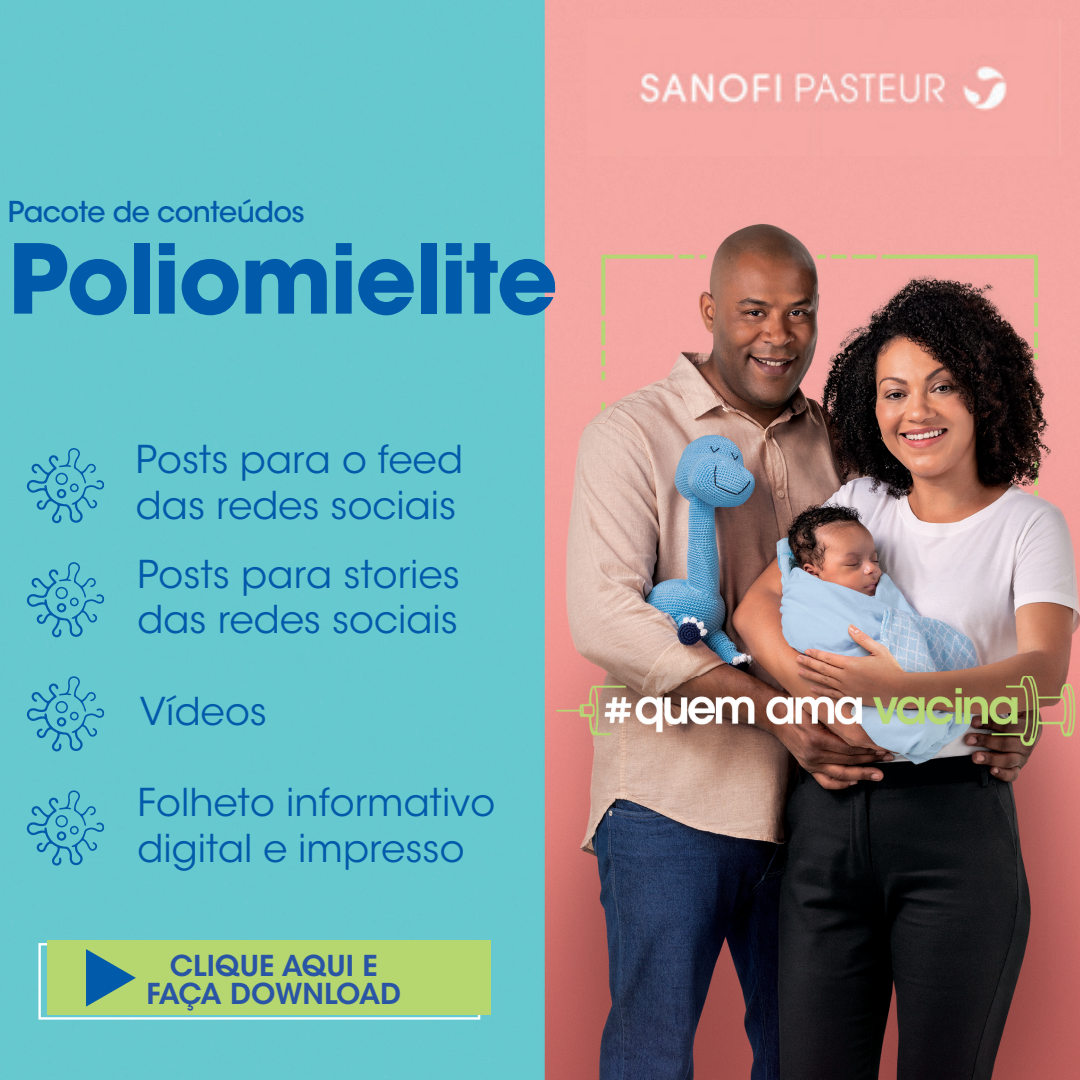
<style>
.page{position:relative;width:1080px;height:1080px;background:#fff}
.page>*{position:absolute;margin:0;border:0;box-sizing:border-box;transform-origin:0 0}
.t1{font:700 95.3px "ITC Avant Garde Std";letter-spacing:-.02em;color:#015aaa}
.t2{font:38.1px/45.8px "ITC Avant Garde Std";letter-spacing:.005em;color:#015aaa}
.t3{font:600 28.6px/28.6px "ITC Avant Garde Std";color:#2a55a5;text-align:center}
.t4{font:500 28.6px "ITC Avant Garde Std";letter-spacing:-.02em;color:#015aaa}
</style>
<div class="page">
<img style="left:0;top:0;width:1080px;height:1080px">
<svg style="left:26px;top:448px;width:78px;height:75px;background:#55b6c8"></svg>
<svg style="left:26px;top:562px;width:78px;height:75px;background:#55b6c8"></svg>
<svg style="left:26px;top:676px;width:78px;height:75px;background:#55b6c8"></svg>
<svg style="left:26px;top:790px;width:78px;height:76px;background:#55b6c8"></svg>
<div style="left:48px;top:941px;width:443px;height:74px;background:#b6d66f"></div>
<svg style="left:38px;top:943px;width:442px;height:77px"></svg>
<img style="left:588px;top:19px;width:472px;height:137px">
<img style="left:553px;top:676px;width:525px;height:69px">
<p class="t4" style="left:8px;top:193px;width:299px">Pacote de conteúdos</p>
<h1 class="t1" style="left:8px;top:217px;width:552px">Poliomielite</h1>
<p class="t2" style="left:136px;top:437px;width:329px">Posts para o feed das redes sociais</p>
<p class="t2" style="left:137px;top:551px;width:324px">Posts para stories das redes sociais</p>
<p class="t2" style="left:140px;top:688px;width:129px">Vídeos</p>
<p class="t2" style="left:137px;top:780px;width:359px">Folheto informativo digital e impresso</p>
<p class="t3" style="left:146px;top:951px;width:256px">CLIQUE AQUI E<br>FAÇA DOWNLOAD</p>
</div>
